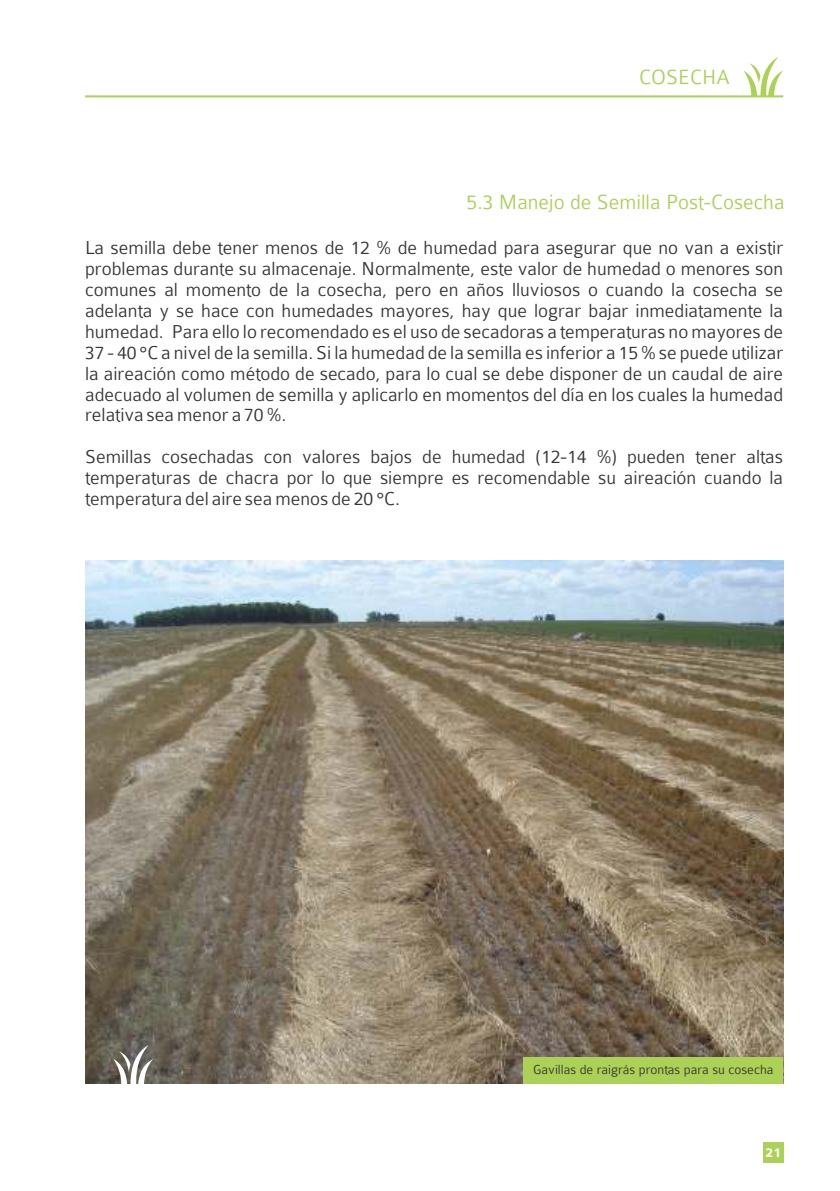
<style>
.page{position:relative;width:840px;height:1191px;background:#fff}
.page>*{position:absolute;margin:0;border:0;box-sizing:border-box;transform-origin:0 0}
.t1{font:300 22px "Colaborate";color:#abd156}
.t2{font:300 20px/20.8px "Colaborate";color:#373435;text-align:justify}
.t3{font:300 14px "Colaborate";color:#373435}
.t4{font:700 14px "Colaborate";color:#fefefe}
</style>
<div class="page">
<img style="left:85px;top:560px;width:697px;height:523px">
<hr style="left:85px;top:95px;width:697px;height:2px;background:#abd156">
<svg style="left:743px;top:57px;width:39px;height:39px"></svg>
<div style="left:762px;top:1142px;width:20px;height:20px;background:#abd156"></div>
<div style="left:523px;top:1057px;width:259px;height:26px;background:#abd156"></div>
<svg style="left:113px;top:1045px;width:40px;height:39px"></svg>
<p class="t1" style="left:639px;top:69px;width:92px">COSECHA</p>
<p class="t1" style="left:466px;top:195px;width:319px">5.3 Manejo de Semilla Post-Cosecha</p>
<p class="t2" style="left:85px;top:239px;width:699px">La semilla debe tener menos de 12 % de humedad para asegurar que no van a existir problemas durante su almacenaje. Normalmente, este valor de humedad o menores son comunes al momento de la cosecha, pero en años lluviosos o cuando la cosecha se adelanta y se hace con humedades mayores, hay que lograr bajar inmediatamente la humedad. Para ello lo recomendado es el uso de secadoras a temperaturas no mayores de 37 - 40 °C a nivel de la semilla. Si la humedad de la semilla es inferior a 15 % se puede utilizar la aireación como método de secado, para lo cual se debe disponer de un caudal de aire adecuado al volumen de semilla y aplicarlo en momentos del día en los cuales la humedad relativa sea menor a 70 %.</p>
<p class="t2" style="left:85px;top:448px;width:699px">Semillas cosechadas con valores bajos de humedad (12-14 %) pueden tener altas temperaturas de chacra por lo que siempre es recomendable su aireación cuando la temperatura del aire sea menos de 20 °C.</p>
<p class="t3" style="left:533px;top:1064px;width:242px">Gavillas de raigrás prontas para su cosecha</p>
<p class="t4" style="left:764px;top:1147px;width:17px">21</p>
</div>
